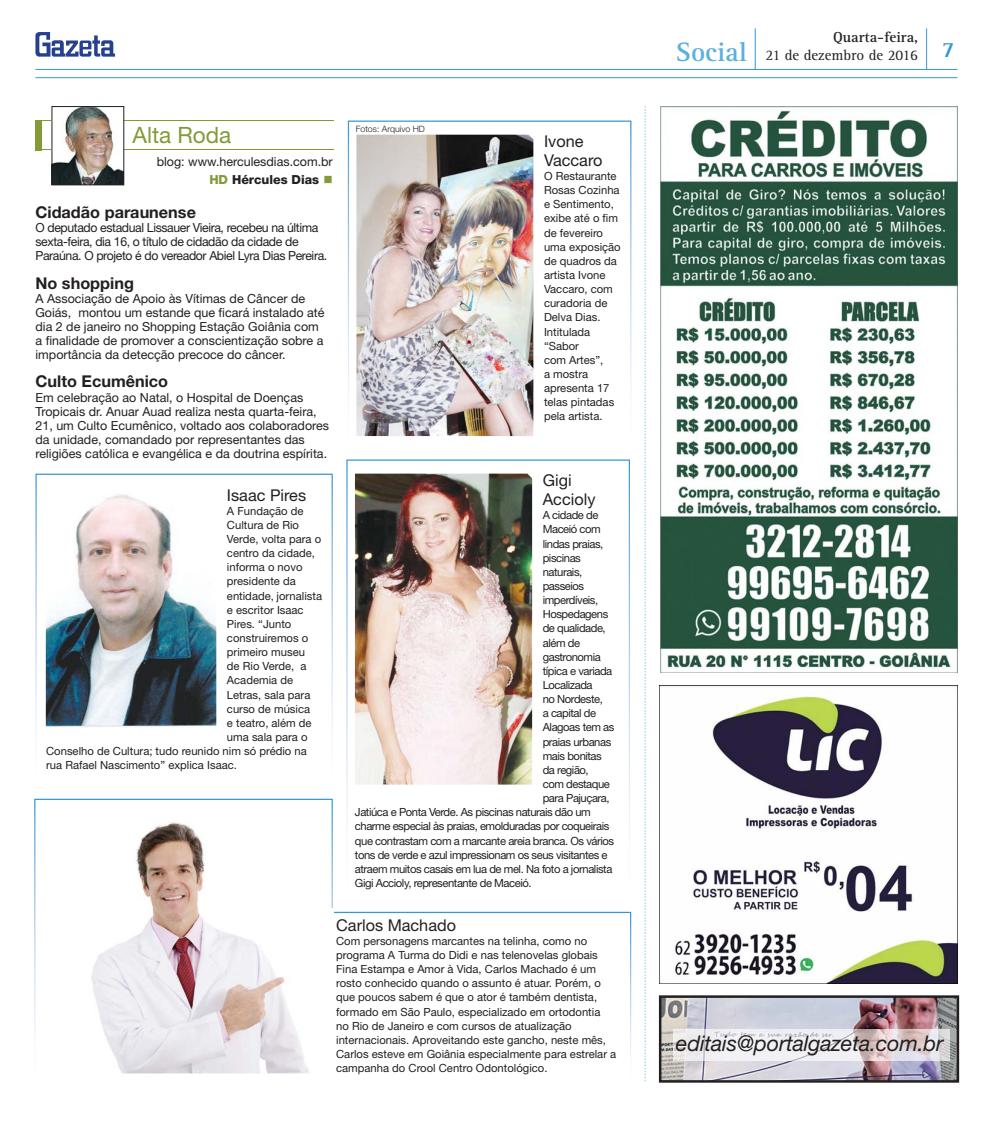
<style>
.page{position:relative;width:993px;height:1124px;background:#fff}
.page>*{position:absolute;margin:0;border:0;box-sizing:border-box;transform-origin:0 0}
.t1{font:22.5px "Helvetica Neue";color:#839a37}
.t2{font:italic 21.62px "Helvetica Neue";letter-spacing:-.01em;color:#231f20}
.t3{font:16.25px/18.8px "Helvetica Neue";color:#231f20}
.t4{font:700 16.25px "Helvetica Neue";color:#231f20}
.t5{font:15px/18px "Rotis Serif";color:#231f20}
.t6{font:12.5px/14.1px "Helvetica Neue";color:#231f20}
.t7{font:12.5px/14.1px "Helvetica Neue";letter-spacing:-.03em;color:#231f20}
.t8{font:11.25px/14.1px "Helvetica Neue";color:#231f20}
.t9{font:11.25px "Helvetica Neue";letter-spacing:-.04em;color:#231f20}
.t10{font:300 8.75px "Helvetica Neue";color:#231f20}
.s1{font-weight:800;color:#839a37}
.s2{font-weight:800}
.s3{font-weight:700}
.s4{font-weight:700;font-size:27.5px;color:#5bb0e1}
</style>
<div class="page">
<hr style="left:35px;top:77px;width:922px;height:1px;background:#3299d5">
<hr style="left:35px;top:69px;width:922px;height:1px;background:#3299d5">
<hr style="left:925px;top:28px;width:1px;height:41px;background:#3299d5">
<hr style="left:754px;top:28px;width:1px;height:42px;background:#3299d5">
<svg style="left:35px;top:32px;width:80px;height:25px"></svg>
<svg style="left:334px;top:911px;width:297px;height:149px"></svg>
<img style="left:661px;top:998px;width:294px;height:81px">
<div style="left:658px;top:995px;width:300px;height:87px;border:2px solid #231f20"></div>
<img style="left:673px;top:1029px;width:276px;height:30px">
<img style="left:659px;top:685px;width:298px;height:298px">
<hr style="left:36px;top:120px;width:297px;height:1px;background:#839a37">
<hr style="left:36px;top:150px;width:297px;height:1px;background:#839a37">
<div style="left:36px;top:120px;width:6px;height:30px;background:#839a37"></div>
<img style="left:54px;top:108px;width:68px;height:75px">
<div style="left:52px;top:106px;width:72px;height:79px;border:1px solid #231f20"></div>
<svg style="left:644px;top:106px;width:1px;height:975px"></svg>
<svg style="left:35px;top:473px;width:298px;height:267px"></svg>
<img style="left:46px;top:487px;width:170px;height:241px">
<svg style="left:348px;top:120px;width:283px;height:317px"></svg>
<img style="left:356px;top:135px;width:177px;height:301px">
<img style="left:660px;top:106px;width:297px;height:566px">
<svg style="left:346px;top:459px;width:283px;height:364px"></svg>
<img style="left:355px;top:473px;width:177px;height:311px">
<svg style="left:34px;top:798px;width:299px;height:243px"></svg>
<img style="left:43px;top:812px;width:279px;height:261px">
<div style="left:322px;top:908px;width:12px;height:159px;background:#fff"></div>
<h1 class="t1" style="left:132px;top:127px;width:100px">Alta Roda</h1>
<p class="t6" style="left:209px;top:153px;width:125px;line-height:18.5px;text-indent:-53px">blog: www.herculesdias.com.br<br><span class="s1">HD</span> <span class="s2">Hércules Dias</span></p>
<h3 class="t4" style="left:35px;top:206px;width:162px">Cidadão paraunense</h3>
<p class="t7" style="left:35px;top:222px;width:293px">O deputado estadual Lissauer Vieira, recebeu na última sexta-feira, dia 16, o título de cidadão da cidade de<br>Paraúna. O projeto é do vereador Abiel Lyra Dias Pereira.</p>
<h3 class="t4" style="left:35px;top:277px;width:100px">No shopping</h3>
<p class="t6" style="left:35px;top:292px;width:290px">A Associação de Apoio às Vítimas de Câncer de Goiás, montou um estande que ficará instalado até dia 2 de janeiro no Shopping Estação Goiânia com a finalidade de promover a conscientização sobre a importância da detecção precoce do câncer.</p>
<h3 class="t4" style="left:35px;top:376px;width:134px">Culto Ecumênico</h3>
<p class="t6" style="left:35px;top:391px;width:295px">Em celebração ao Natal, o Hospital de Doenças Tropicais dr. Anuar Auad realiza nesta quarta-feira, 21, um Culto Ecumênico, voltado aos colaboradores da unidade, comandado por representantes das religiões católica e evangélica e da doutrina espírita.</p>
<p class="t10" style="left:355px;top:125px;width:71px">Fotos: Arquivo HD</p>
<h3 class="t3" style="left:544px;top:134px;width:60px">Ivone<br>Vaccaro</h3>
<p class="t8" style="left:544px;top:170px;width:78px">O Restaurante<br>Rosas Cozinha e Sentimento, exibe até o fim de fevereiro uma exposição de quadros da artista Ivone<br>Vaccaro, com curadoria de<br>Delva Dias.<br>Intitulada “Sabor<br>com Artes”,<br>a mostra apresenta 17 telas pintadas pela artista.</p>
<h3 class="t3" style="left:227px;top:487px;width:81px">Isaac Pires</h3>
<p class="t8" style="left:227px;top:504px;width:78px">A Fundação de</p>
<p class="t8" style="left:227px;top:519px;width:74px">Cultura de Rio</p>
<p class="t8" style="left:227px;top:533px;width:96px">Verde, volta para o</p>
<p class="t8" style="left:227px;top:547px;width:89px">centro da cidade,</p>
<p class="t8" style="left:227px;top:561px;width:77px">informa o novo</p>
<p class="t8" style="left:227px;top:575px;width:70px">presidente da</p>
<p class="t8" style="left:227px;top:589px;width:97px">entidade, jornalista</p>
<p class="t8" style="left:227px;top:603px;width:78px">e escritor Isaac</p>
<p class="t8" style="left:227px;top:617px;width:66px">Pires. “Junto</p>
<p class="t8" style="left:227px;top:632px;width:83px">construiremos o</p>
<p class="t8" style="left:227px;top:646px;width:79px">primeiro museu</p>
<p class="t8" style="left:227px;top:660px;width:81px">de Rio Verde, a</p>
<p class="t8" style="left:227px;top:674px;width:68px">Academia de</p>
<p class="t8" style="left:227px;top:688px;width:85px">Letras, sala para</p>
<p class="t8" style="left:227px;top:702px;width:85px">curso de música</p>
<p class="t8" style="left:227px;top:716px;width:86px">e teatro, além de</p>
<p class="t8" style="left:227px;top:730px;width:82px">uma sala para o</p>
<p class="t8" style="left:46px;top:745px;width:262px">Conselho de Cultura; tudo reunido nim só prédio na</p>
<p class="t8" style="left:46px;top:759px;width:192px">rua Rafael Nascimento” explica Isaac.</p>
<h3 class="t3" style="left:542px;top:473px;width:54px">Gigi<br>Accioly</h3>
<p class="t9" style="left:542px;top:511px;width:57px">A cidade de</p>
<p class="t9" style="left:542px;top:525px;width:60px">Maceió com</p>
<p class="t9" style="left:542px;top:539px;width:62px">lindas praias,</p>
<p class="t9" style="left:542px;top:553px;width:40px">piscinas</p>
<p class="t9" style="left:542px;top:567px;width:41px">naturais,</p>
<p class="t9" style="left:542px;top:582px;width:43px">passeios</p>
<p class="t9" style="left:542px;top:596px;width:57px">imperdíveis,</p>
<p class="t9" style="left:542px;top:610px;width:67px">Hospedagens</p>
<p class="t9" style="left:542px;top:624px;width:64px">de qualidade,</p>
<p class="t8" style="left:542px;top:636px;width:39px">além de</p>
<p class="t9" style="left:542px;top:652px;width:60px">gastronomia</p>
<p class="t9" style="left:542px;top:666px;width:71px">típica e variada</p>
<p class="t9" style="left:542px;top:680px;width:51px">Localizada</p>
<p class="t9" style="left:542px;top:695px;width:62px">no Nordeste,</p>
<p class="t9" style="left:542px;top:709px;width:55px">a capital de</p>
<p class="t9" style="left:542px;top:723px;width:73px">Alagoas tem as</p>
<p class="t9" style="left:542px;top:737px;width:70px">praias urbanas</p>
<p class="t9" style="left:542px;top:751px;width:61px">mais bonitas</p>
<p class="t9" style="left:542px;top:765px;width:47px">da região,</p>
<p class="t9" style="left:542px;top:779px;width:69px">com destaque</p>
<p class="t9" style="left:542px;top:794px;width:68px">para Pajuçara,</p>
<p class="t9" style="left:355px;top:808px;width:237px">Jatiúca e Ponta Verde. As piscinas naturais dão um</p>
<p class="t9" style="left:355px;top:822px;width:256px">charme especial às praias, emolduradas por coqueirais</p>
<p class="t9" style="left:355px;top:836px;width:260px">que contrastam com a marcante areia branca. Os vários</p>
<p class="t9" style="left:355px;top:850px;width:254px">tons de verde e azul impressionam os seus visitantes e</p>
<p class="t9" style="left:355px;top:864px;width:259px">atraem muitos casais em lua de mel. Na foto a jornalista</p>
<p class="t9" style="left:355px;top:878px;width:178px">Gigi Accioly, representante de Maceió.</p>
<h3 class="t3" style="left:336px;top:917px;width:121px">Carlos Machado</h3>
<p class="t8" style="left:336px;top:934px;width:281px">Com personagens marcantes na telinha, como no programa A Turma do Didi e nas telenovelas globais Fina Estampa e Amor à Vida, Carlos Machado é um rosto conhecido quando o assunto é atuar. Porém, o que poucos sabem é que o ator é também dentista, formado em São Paulo, especializado em ortodontia<br>no Rio de Janeiro e com cursos de atualização internacionais. Aproveitando este gancho, neste mês, Carlos esteve em Goiânia especialmente para estrelar a campanha do Crool Centro Odontológico.</p>
<h3 class="t5" style="left:675px;top:30px;width:280px;text-indent:157px"><span class="s3">Quarta-feira,<br></span><span class="s4">Social</span> 21 de dezembro de 2016 <sup>7</sup></h3>
<h2 class="t2" style="left:675px;top:1035px;width:269px">editais@portalgazeta.com.br</h2>
</div>
